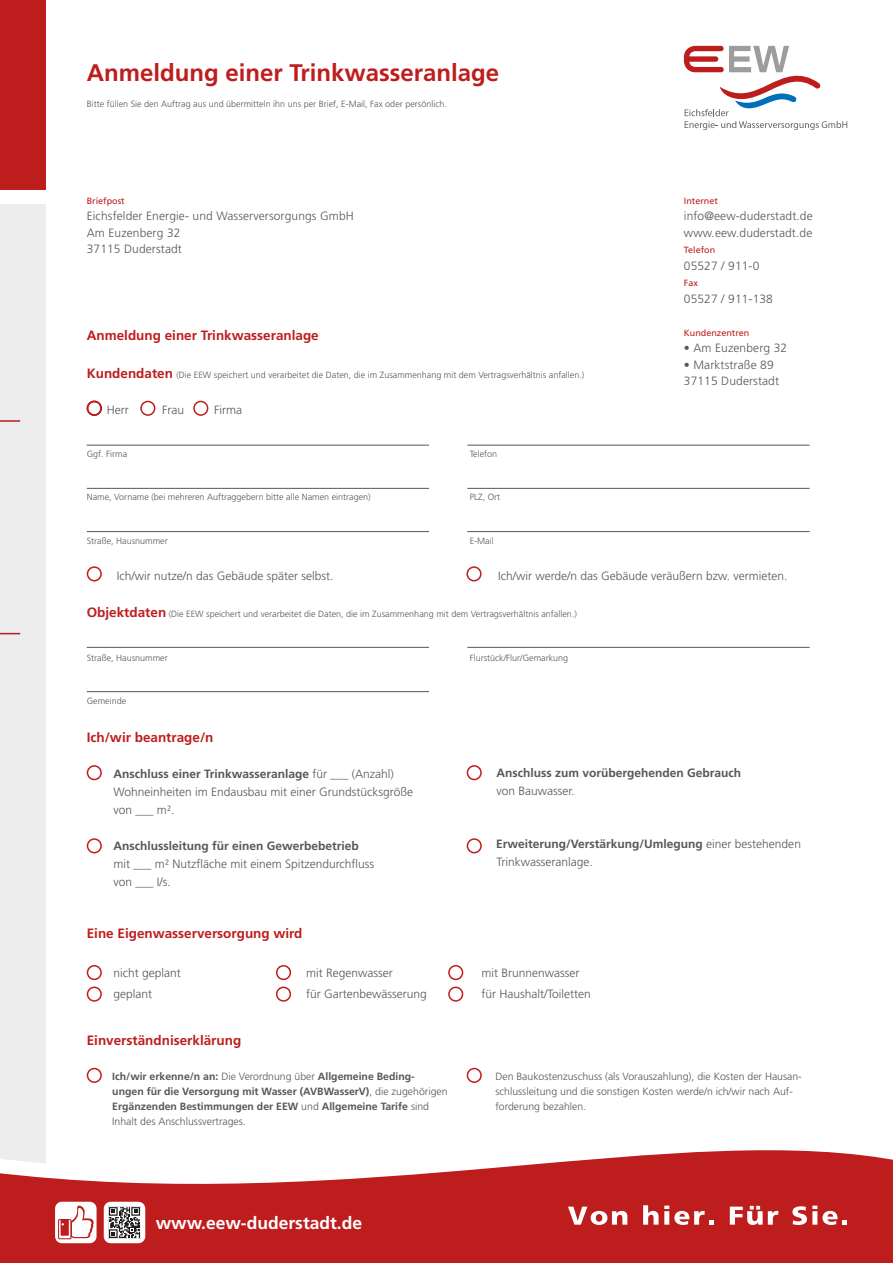
<style>
.page{position:relative;width:893px;height:1263px;background:#fff}
.page>*{position:absolute;margin:0;border:0;box-sizing:border-box;transform-origin:0 0}
.t1{font:700 24px "Frutiger";color:#be1d1d}
.t2{font:700 17.4px "Frutiger";color:#fff}
.t3{font:700 13.5px "Frutiger";color:#be1d1d}
.t4{font:300 12px/18px "Frutiger";color:#575756}
.t5{font:700 12px "Frutiger";color:#575756}
.t6{font:700 10.5px/15px "Frutiger";color:#575756}
.t7{font:300 10.5px/15px "Frutiger";color:#575756}
.t8{font:300 9px "Frutiger";color:#575756}
.t9{font:9px "Frutiger";color:#be1d1d}
.s1{font-weight:700;font-size:13.5px;color:#be1d1d}
.s2{font-weight:700}
.s3{font-weight:300}
</style>
<div class="page">
<div style="left:0;top:204px;width:46px;height:1005px;background:#ededed"></div>
<div style="left:0;top:0;width:46px;height:189px;background:#be1d1d"></div>
<svg style="left:0;top:1150px;width:893px;height:113px;fill:#be1d1d"></svg>
<svg style="left:568px;top:1206px;width:59px;height:19px"></svg>
<svg style="left:643px;top:1205px;width:15px;height:19px"></svg>
<svg style="left:664px;top:1205px;width:50px;height:20px"></svg>
<svg style="left:730px;top:1206px;width:48px;height:19px"></svg>
<svg style="left:792px;top:1205px;width:45px;height:20px"></svg>
<svg style="left:843px;top:1220px;width:4px;height:4px"></svg>
<div style="left:104px;top:1202px;width:41px;height:41px;background:#fff;border-radius:7px"></div>
<svg style="left:108px;top:1206px;width:33px;height:32px"></svg>
<div style="left:55px;top:1202px;width:42px;height:41px;background:#fff;border-radius:7px"></div>
<svg style="left:58px;top:1205px;width:36px;height:34px"></svg>
<svg style="left:684px;top:46px;width:163px;height:83px"></svg>
<hr style="left:0;top:420px;width:20px;height:2px;background:#be1d1d">
<svg style="left:0;top:633px;width:20px;height:1px"></svg>
<div style="left:87px;top:965px;width:15px;height:15px;border:2px solid #be1d1d;border-radius:50%"></div>
<div style="left:87px;top:765px;width:15px;height:15px;border:2px solid #be1d1d;border-radius:50%"></div>
<div style="left:87px;top:566px;width:15px;height:15px;border:2px solid #be1d1d;border-radius:50%"></div>
<div style="left:87px;top:401px;width:15px;height:15px;border:2px solid #be1d1d;border-radius:50%"></div>
<div style="left:140px;top:401px;width:15px;height:15px;border:2px solid #be1d1d;border-radius:50%"></div>
<div style="left:193px;top:401px;width:15px;height:15px;border:2px solid #be1d1d;border-radius:50%"></div>
<div style="left:466px;top:566px;width:16px;height:15px;border:2px solid #be1d1d;border-radius:50%"></div>
<div style="left:87px;top:838px;width:15px;height:15px;border:2px solid #be1d1d;border-radius:50%"></div>
<div style="left:467px;top:838px;width:15px;height:15px;border:2px solid #be1d1d;border-radius:50%"></div>
<div style="left:467px;top:765px;width:15px;height:15px;border:2px solid #be1d1d;border-radius:50%"></div>
<div style="left:276px;top:965px;width:15px;height:15px;border:2px solid #be1d1d;border-radius:50%"></div>
<div style="left:276px;top:986px;width:15px;height:16px;border:2px solid #be1d1d;border-radius:50%"></div>
<div style="left:448px;top:965px;width:15px;height:15px;border:2px solid #be1d1d;border-radius:50%"></div>
<div style="left:87px;top:986px;width:15px;height:16px;border:2px solid #be1d1d;border-radius:50%"></div>
<div style="left:448px;top:986px;width:15px;height:16px;border:2px solid #be1d1d;border-radius:50%"></div>
<hr style="left:87px;top:445px;width:342px;height:1px;background:#575756">
<hr style="left:467px;top:445px;width:343px;height:1px;background:#575756">
<hr style="left:87px;top:488px;width:342px;height:1px;background:#575756">
<hr style="left:87px;top:647px;width:342px;height:1px;background:#575756">
<hr style="left:467px;top:488px;width:343px;height:1px;background:#575756">
<hr style="left:467px;top:647px;width:343px;height:1px;background:#575756">
<hr style="left:87px;top:531px;width:342px;height:1px;background:#575756">
<hr style="left:87px;top:691px;width:342px;height:1px;background:#575756">
<hr style="left:467px;top:531px;width:343px;height:1px;background:#575756">
<div style="left:87px;top:1068px;width:15px;height:15px;border:2px solid #be1d1d;border-radius:50%"></div>
<div style="left:467px;top:1068px;width:15px;height:15px;border:2px solid #be1d1d;border-radius:50%"></div>
<h1 class="t1" style="left:87px;top:59px;width:414px">Anmeldung einer Trinkwasseranlage</h1>
<p class="t8" style="left:87px;top:98px;width:362px">Bitte füllen Sie den Auftrag aus und übermitteln ihn uns per Brief, E-Mail, Fax oder persönlich.</p>
<p class="t9" style="left:87px;top:195px;width:40px">Briefpost</p>
<p class="t4" style="left:87px;top:208px;width:269px;line-height:16.5px">Eichsfelder Energie- und Wasserversorgungs GmbH<br>Am Euzenberg 32<br>37115 Duderstadt</p>
<p class="t9" style="left:684px;top:195px;width:36px">Internet</p>
<p class="t4" style="left:684px;top:208px;width:130px;line-height:16.5px">info@eew-duderstadt.de www.eew.duderstadt.de</p>
<p class="t9" style="left:684px;top:245px;width:33px">Telefon</p>
<p class="t4" style="left:684px;top:257px;width:77px">05527 / 911-0</p>
<p class="t9" style="left:684px;top:278px;width:16px">Fax</p>
<p class="t4" style="left:684px;top:290px;width:91px">05527 / 911-138</p>
<p class="t9" style="left:684px;top:327px;width:67px">Kundenzentren</p>
<p class="t4" style="left:684px;top:339px;width:105px">• Am Euzenberg 32</p>
<p class="t4" style="left:684px;top:356px;width:97px;line-height:16.5px">• Marktstraße 89<br>37115 Duderstadt</p>
<p class="t3" style="left:87px;top:327px;width:234px">Anmeldung einer Trinkwasseranlage</p>
<p class="t8" style="left:87px;top:370px;width:499px"><span class="s1">Kundendaten</span> (Die EEW speichert und verarbeitet die Daten, die im Zusammenhang mit dem Vertragsverhältnis anfallen.)</p>
<p class="t4" style="left:107px;top:401px;width:23px">Herr</p>
<p class="t4" style="left:162px;top:401px;width:23px">Frau</p>
<p class="t4" style="left:214px;top:401px;width:29px">Firma</p>
<p class="t8" style="left:87px;top:449px;width:42px">Ggf. Firma</p>
<p class="t8" style="left:470px;top:449px;width:29px">Telefon</p>
<p class="t8" style="left:87px;top:492px;width:286px">Name, Vorname (bei mehreren Auftraggebern bitte alle Namen eintragen)</p>
<p class="t8" style="left:470px;top:492px;width:32px">PLZ, Ort</p>
<p class="t8" style="left:87px;top:535px;width:83px">Straße, Hausnummer</p>
<p class="t8" style="left:470px;top:535px;width:25px">E-Mail</p>
<p class="t4" style="left:117px;top:566px;width:218px">Ich/wir nutze/n das Gebäude später selbst.</p>
<p class="t4" style="left:498px;top:566px;width:291px">Ich/wir werde/n das Gebäude veräußern bzw. vermieten.</p>
<p class="t8" style="left:87px;top:609px;width:492px"><span class="s1">Objektdaten</span> (Die EEW speichert und verarbeitet die Daten, die im Zusammenhang mit dem Vertragsverhältnis anfallen.)</p>
<p class="t8" style="left:87px;top:652px;width:83px">Straße, Hausnummer</p>
<p class="t8" style="left:470px;top:652px;width:100px">Flurstück/Flur/Gemarkung</p>
<p class="t8" style="left:87px;top:695px;width:41px">Gemeinde</p>
<p class="t3" style="left:87px;top:729px;width:128px">Ich/wir beantrage/n</p>
<p class="t4" style="left:113px;top:764px;width:301px"><span class="s2">Anschluss einer Trinkwasseranlage</span> für ___ (Anzahl)<br>Wohneinheiten im Endausbau mit einer Grundstücksgröße von ___ m².</p>
<p class="t5" style="left:113px;top:838px;width:247px">Anschlussleitung für einen Gewerbebetrieb</p>
<p class="t4" style="left:113px;top:854px;width:262px">mit ___ m² Nutzfläche mit einem Spitzendurchfluss von ___ I/s.</p>
<p class="t5" style="left:496px;top:766px;width:246px">Anschluss zum vorübergehenden Gebrauch</p>
<p class="t4" style="left:496px;top:782px;width:80px">von Bauwasser.</p>
<p class="t4" style="left:496px;top:834px;width:306px"><span class="s2">Erweiterung/Verstärkung/Umlegung</span> einer bestehenden<br>Trinkwasseranlage.</p>
<p class="t3" style="left:87px;top:925px;width:217px">Eine Eigenwasserversorgung wird</p>
<p class="t4" style="left:113px;top:963px;width:69px">nicht geplant</p>
<p class="t4" style="left:306px;top:963px;width:88px">mit Regenwasser</p>
<p class="t4" style="left:481px;top:963px;width:100px">mit Brunnenwasser</p>
<p class="t4" style="left:113px;top:984px;width:40px">geplant</p>
<p class="t4" style="left:306px;top:984px;width:122px">für Gartenbewässerung</p>
<p class="t4" style="left:481px;top:984px;width:111px">für Haushalt/Toiletten</p>
<p class="t3" style="left:87px;top:1032px;width:156px">Einverständniserklärung</p>
<p class="t6" style="left:112px;top:1068px;width:337px">Ich/wir erkenne/n an: <span class="s3">Die Verordnung über</span> Allgemeine Beding&shy;ungen für die Versorgung mit Wasser (AVBWasserV)<span class="s3">, die zugehörigen </span>Ergänzenden Bestimmungen der EEW <span class="s3">und</span> Allgemeine Tarife <span class="s3">sind Inhalt des Anschlussvertrages.</span></p>
<p class="t7" style="left:495px;top:1069px;width:308px">Den Baukostenzuschuss (als Vorauszahlung), die Kosten der Hausan&shy;schlussleitung und die sonstigen Kosten werde/n ich/wir nach Auf&shy;forderung bezahlen.</p>
<h2 class="t2" style="left:156px;top:1213px;width:208px">www.eew-duderstadt.de</h2>
</div>
